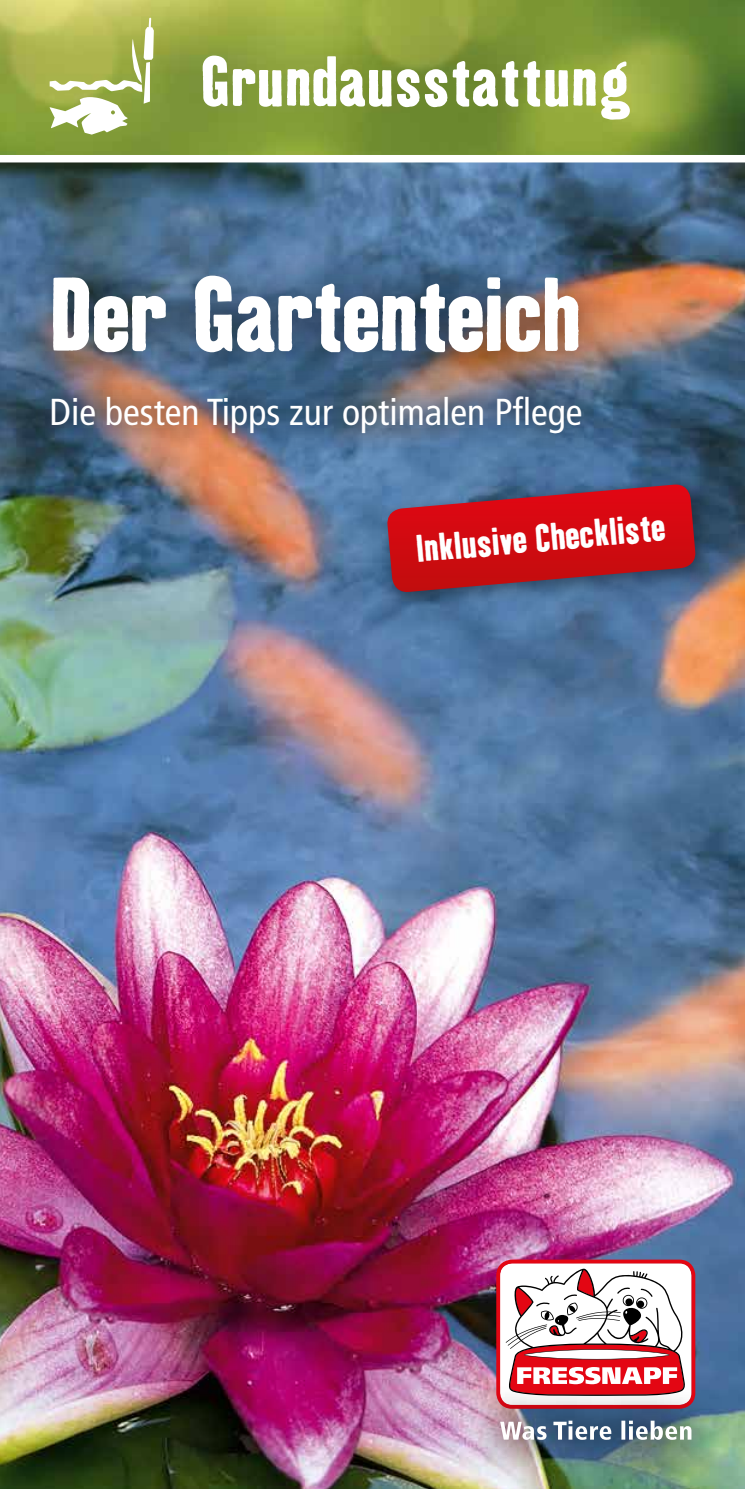
<style>
.page{position:relative;width:745px;height:1489px;background:#fff}
.page>*{position:absolute;margin:0;border:0;box-sizing:border-box;transform-origin:0 0}
.t1{font:112.5px "Fressnapf Kipp Pro No One";letter-spacing:-.01em;color:#fff}
.t2{font:75px "Fressnapf Kipp Pro No One";letter-spacing:.01em;color:#fff}
.t3{font:41.5px "Fressnapf Kipp Pro No One";color:#fff}
.t4{font:condensed 37.5px "Frutiger LT Pro";color:#fff}
</style>
<div class="page">
<img style="left:0;top:162px;width:744px;height:1326px">
<img style="left:0;top:0;width:744px;height:155px">
<div style="left:6px;top:230px;width:618px;height:168px;background:#000;opacity:.75"></div>
<svg style="left:22px;top:367px;width:588px;height:95px"></svg>
<div style="left:378px;top:475px;width:336px;height:137px;background:#000;opacity:.4"></div>
<svg style="left:386px;top:484px;width:310px;height:109px"></svg>
<div style="left:464px;top:1382px;width:264px;height:96px;background:#000;opacity:.75"></div>
<svg style="left:500px;top:1420px;width:191px;height:19px"></svg>
<svg style="left:496px;top:1259px;width:198px;height:149px"></svg>
<svg style="left:50px;top:18px;width:104px;height:117px"></svg>
<h2 class="t2" style="left:200px;top:40px;width:431px">Grundausstattung</h2>
<h1 class="t1" style="left:50px;top:252px;width:533px">Der Gartenteich</h1>
<p class="t4" style="left:50px;top:390px;width:534px">Die besten Tipps zur optimalen Pflege</p>
<p class="t3" style="left:414px;top:526px;width:250px;rotate:-5deg">Inklusive Checkliste</p>
</div>
